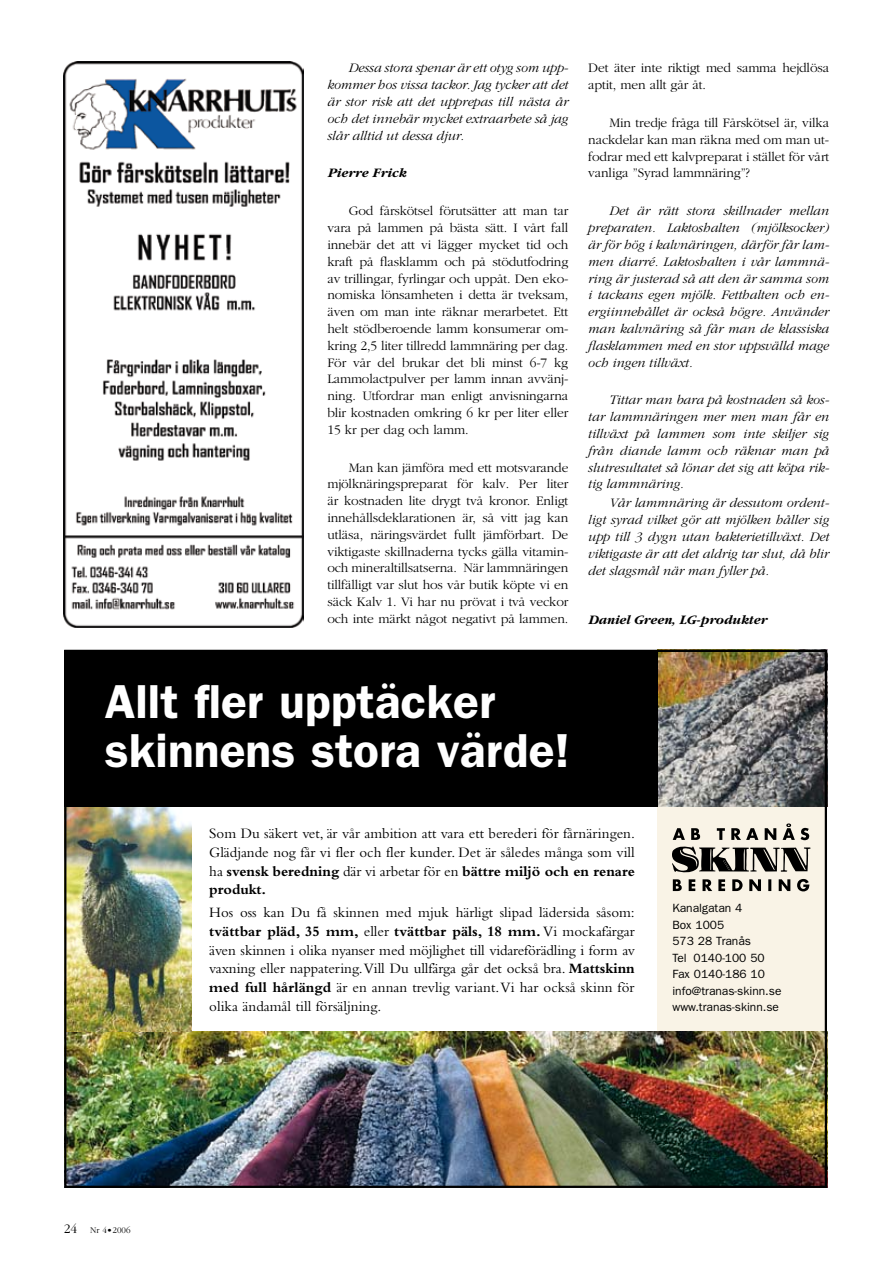
<style>
.page{position:relative;width:893px;height:1263px;background:#fff}
.page>*{position:absolute;margin:0;border:0;box-sizing:border-box;transform-origin:0 0}
.t1{font:600 47.85px/49.3px "Franklin Gothic";color:#fff}
.t2{font:15px/18.8px "Bembo";color:#000;text-align:justify}
.t3{font:300 13.5px/16.8px "Garamond";letter-spacing:-.01em;color:#000;text-align:justify}
.t4{font:italic 300 13.5px/16.8px "Garamond";color:#000;text-align:justify}
.t5{font:italic 700 13.5px "Garamond";color:#000}
.t6{font:12px/16.5px "Franklin Gothic";color:#000}
.t7{font:300 9px "Garamond";color:#000}
.s1{font-weight:700}
.s2{font-size:13.5px}
</style>
<div class="page">
<img style="left:63px;top:62px;width:240px;height:566px">
<div style="left:657px;top:806px;width:170px;height:225px;background:#f9f3e6"></div>
<img style="left:67px;top:1031px;width:757px;height:154px">
<img style="left:657px;top:653px;width:167px;height:153px">
<img style="left:67px;top:806px;width:124px;height:225px">
<svg style="left:673px;top:879px;width:9px;height:12px"></svg>
<svg style="left:689px;top:879px;width:6px;height:12px"></svg>
<svg style="left:702px;top:879px;width:10px;height:12px"></svg>
<svg style="left:718px;top:879px;width:7px;height:12px"></svg>
<svg style="left:732px;top:879px;width:11px;height:12px"></svg>
<svg style="left:749px;top:879px;width:12px;height:12px"></svg>
<svg style="left:768px;top:879px;width:3px;height:12px"></svg>
<svg style="left:779px;top:879px;width:11px;height:12px"></svg>
<svg style="left:797px;top:879px;width:12px;height:12px"></svg>
<svg style="left:672px;top:823px;width:139px;height:50px"></svg>
<div style="left:64px;top:650px;width:593px;height:156px;background:#000"></div>
<p class="t4" style="left:327px;top:60px;width:242px;text-indent:21px">Dessa stora spenar är ett otyg som upp&shy;kommer hos vissa tackor. Jag tycker att det är stor risk att det upprepas till nästa år och det innebär mycket extraarbete så jag slår alltid ut dessa djur.</p>
<p class="t5" style="left:327px;top:166px;width:81px">Pierre Frick</p>
<p class="t3" style="left:327px;top:203px;width:242px;text-indent:21px">God fårskötsel förutsätter att man tar vara på lammen på bästa sätt. I vårt fall innebär det att vi lägger mycket tid och kraft på flasklamm och på stödutfodring av trillingar, fyrlingar och uppåt. Den eko&shy;nomiska lönsamheten i detta är tveksam, även om man inte räknar merarbetet. Ett helt stödberoende lamm konsumerar om&shy;kring 2,5 liter tillredd lammnäring per dag.<br>För vår del brukar det bli minst 6-7 kg Lammolactpulver per lamm innan avvänj&shy;ning. Utfordrar man enligt anvisningarna blir kostnaden omkring 6 kr per liter eller 1 5 kr per dag och lamm.</p>
<p class="t3" style="left:327px;top:459px;width:242px;text-indent:21px">Man kan jämföra med ett motsvarande mjölknäringspreparat för kalv. Per liter är kostnaden lite drygt två kronor. Enligt innehållsdeklarationen är, så vitt jag kan utläsa, näringsvärdet fullt jämförbart. De viktigaste skillnaderna tycks gälla vitamin&shy;och mineraltillsatserna. När lammnäringen tillfälligt var slut hos vår butik köpte vi en säck Kalv 1 . Vi har nu prövat i två veckor och inte märkt något negativt på lammen.</p>
<p class="t3" style="left:588px;top:60px;width:242px">Det äter inte riktigt med samma hejdlösa aptit, men allt går åt.</p>
<p class="t3" style="left:588px;top:115px;width:242px;text-indent:21px">Min tredje fråga till Fårskötsel är, vilka nackdelar kan man räkna med om man ut&shy;fodrar med ett kalvpreparat i stället för vårt vanliga ”Syrad lammnäring”?</p>
<p class="t4" style="left:588px;top:203px;width:242px;text-indent:21px">Det är rätt stora skillnader mellan preparaten. Laktoshalten (mjölksocker) är för hög i kalvnäringen, därför får lam&shy;men diarré. Laktoshalten i vår lammnä&shy;ring är justerad så att den är samma som i tackans egen mjölk. Fetthalten och en&shy;ergiinnehållet är också högre. Använder man kalvnäring så får man de klassiska flasklammen med en stor uppsvälld mage och ingen tillväxt.</p>
<p class="t4" style="left:588px;top:392px;width:242px;text-indent:21px">Tittar man bara på kostnaden så kos&shy;tar lammnäringen mer men man får en tillväxt på lammen som inte skiljer sig från diande lamm och räknar man på slutresultatet så lönar det sig att köpa rik&shy;tig lammnäring.</p>
<p class="t4" style="left:588px;top:495px;width:242px;text-indent:21px">Vår lammnäring är dessutom ordent&shy;ligt syrad vilket gör att mjölken håller sig upp till 3 dygn utan bakterietillväxt. Det viktigaste är att det aldrig tar slut, då blir det slagsmål när man fyller på.</p>
<p class="t5" style="left:588px;top:612px;width:180px">Daniel Green, LG-produkter</p>
<p class="t1" style="left:105px;top:677px;width:466px">Allt fler upptäcker skinnens stora värde!</p>
<p class="t2" style="left:209px;top:824px;width:427px">Som Du säkert vet, är vår ambition att vara ett berederi för fårnäringen.<br>Glädjande nog får vi fler och fler kunder. Det är således många som vill ha <span class="s1">svensk beredning</span> där vi arbetar för en <span class="s1">bättre miljö och en renare produkt.</span></p>
<p class="t2" style="left:209px;top:903px;width:427px">Hos oss kan Du få skinnen med mjuk härligt slipad lädersida såsom: <span class="s1">tvättbar pläd, 35 mm,</span> eller <span class="s1">tvättbar päls, 18 mm.</span> Vi mockafärgar även skinnen i olika nyanser med möjlighet till vidareförädling i form av vaxning eller nappatering.Vill Du ullfärga går det också bra. <span class="s1">Mattskinn med full hårlängd</span> är en annan trevlig variant.Vi har också skinn för olika ändamål till försäljning.</p>
<p class="t6" style="left:672px;top:900px;width:111px">Kanalgatan 4<br>Box 1005<br>573 28 Tranås<br>Tel 0140-100 50<br>Fax 0140-186 10 info@tranas-skinn.se www.tranas-skinn.se</p>
<p class="t7" style="left:64px;top:1226px;width:68px"><span class="s2">24</span> Nr 4•2006</p>
</div>
